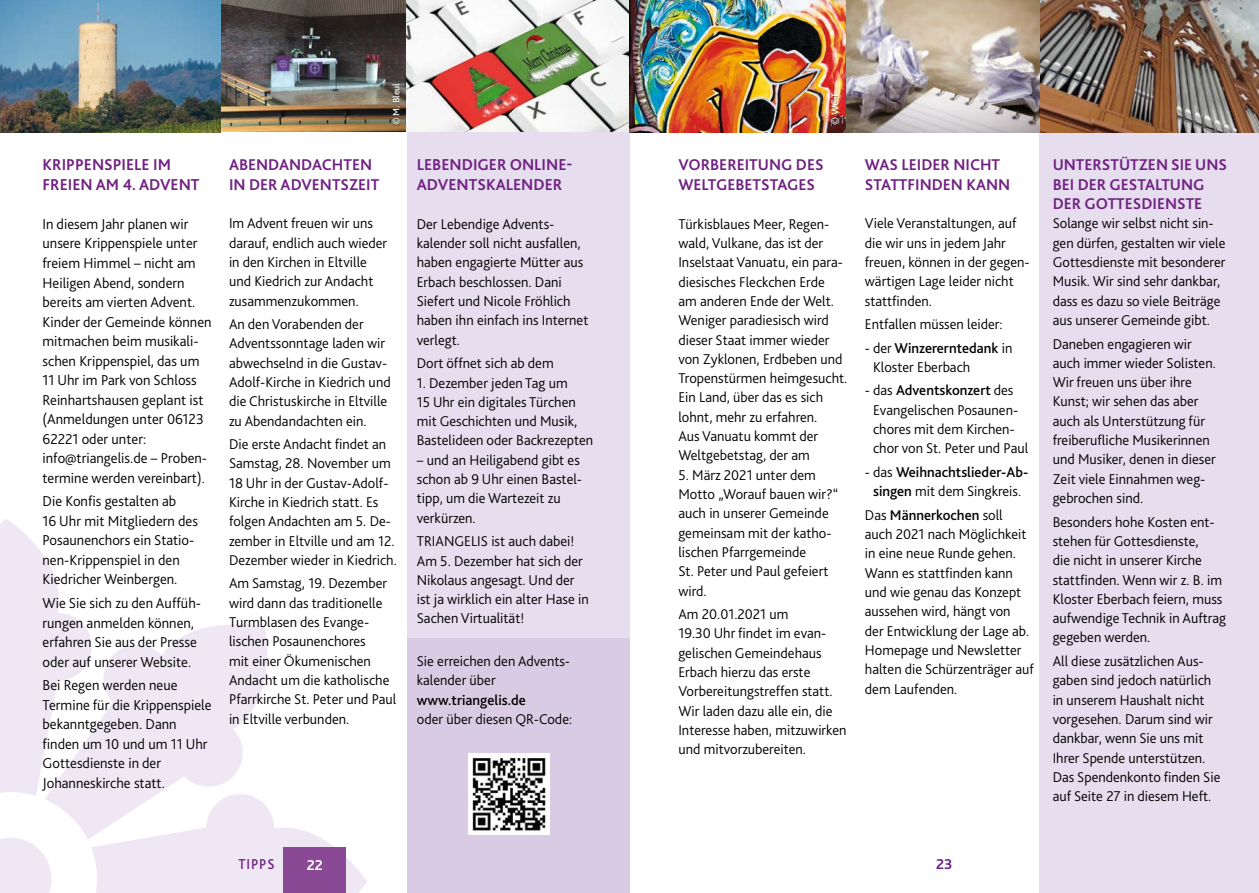
<style>
.page{position:relative;width:1259px;height:893px;background:#fff}
.page>*{position:absolute;margin:0;border:0;box-sizing:border-box;transform-origin:0 0}
.t1{font:700 16.5px/19.5px "Bliss 2";color:#702281}
.t2{font:700 16.35px/19.4px "Bliss 2";color:#702281}
.t3{font:300 15px/19.5px "Bliss 2";color:#000}
.t4{font:500 15px "Bliss 2";letter-spacing:.06em;color:#702281;scale:.92 1}
.t5{font:700 15px "Bliss 2";color:#fff}
.t6{font:700 15px "Bliss 2";color:#702281}
.t7{font:300 14.85px/19.4px "Bliss 2";color:#000}
.t8{font:500 14.85px/19.4px "Bliss 2";color:#000;text-align:center}
.t9{font:500 10.5px "Bliss 2";color:#fff}
.t10{font:500 9.75px "Bliss 2";color:#fff}
.s1{font-weight:500}
.s2{font-weight:300}
</style>
<div class="page">
<div style="left:407px;top:0;width:222px;height:893px;background:#e6ddee"></div>
<div style="left:407px;top:639px;width:222px;height:254px;background:#dacbe4"></div>
<div style="left:1040px;top:0;width:219px;height:893px;background:#e6ddee"></div>
<svg style="left:0;top:519px;width:367px;height:374px"></svg>
<img style="left:220px;top:0;width:187px;height:132px">
<img style="left:407px;top:0;width:222px;height:132px">
<img style="left:0;top:0;width:220px;height:132px">
<div style="left:391px;top:81px;width:9px;height:45px;background:#000;opacity:.5"></div>
<div style="left:283px;top:847px;width:63px;height:46px;background:#8a4995"></div>
<img style="left:629px;top:0;width:217px;height:132px">
<img style="left:1040px;top:0;width:219px;height:132px">
<img style="left:846px;top:0;width:194px;height:132px">
<div style="left:830px;top:92px;width:9px;height:34px;background:#000;opacity:.5"></div>
<img style="left:468px;top:753px;width:81px;height:81px">
<p class="t1" style="left:43px;top:155px;width:158px">KRIPPENSPIELE IM<br>FREIEN AM 4. ADVENT</p>
<p class="t3" style="left:43px;top:214px;width:171px">In diesem Jahr planen wir unsere Krippenspiele unter freiem Himmel – nicht am<br>Heiligen Abend, sondern bereits am vierten Advent.<br>Kinder der Gemeinde können mitmachen beim musikali&shy;schen Krippenspiel, das um<br>11 Uhr im Park von Schloss<br>Reinhartshausen geplant ist (Anmeldungen unter 06123<br>62221 oder unter: info@triangelis.de – Proben&shy;termine werden vereinbart).</p>
<p class="t3" style="left:43px;top:491px;width:157px">Die Konfis gestalten ab<br>16 Uhr mit Mitgliedern des<br>Posaunenchors ein Statio&shy;nen-Krippenspiel in den<br>Kiedricher Weinbergen.</p>
<p class="t3" style="left:43px;top:593px;width:160px">Wie Sie sich zu den Auffüh&shy;rungen anmelden können, erfahren Sie aus der Presse oder auf unserer Website.</p>
<p class="t3" style="left:43px;top:675px;width:171px">Bei Regen werden neue<br>Termine für die Krippenspiele bekanntgegeben. Dann finden um 10 und um 11 Uhr<br>Gottesdienste in der<br>Johanneskirche statt.</p>
<p class="t10" style="left:390px;top:125px;width:44px;rotate:-90deg">© M. Bleul</p>
<p class="t2" style="left:229px;top:155px;width:152px">ABENDANDACHTEN<br>IN DER ADVENTSZEIT</p>
<p class="t7" style="left:229px;top:213px;width:160px">Im Advent freuen wir uns darauf, endlich auch wieder in den Kirchen in Eltville und Kiedrich zur Andacht zusammenzukommen.</p>
<p class="t7" style="left:229px;top:314px;width:163px">An den Vorabenden der<br>Adventssonntage laden wir abwechselnd in die Gustav-<br>Adolf-Kirche in Kiedrich und die Christuskirche in Eltville zu Abendandachten ein.</p>
<p class="t7" style="left:229px;top:434px;width:169px">Die erste Andacht findet an<br>Samstag, 28. November um<br>18 Uhr in der Gustav-Adolf-<br>Kirche in Kiedrich statt. Es folgen Andachten am 5. De&shy;zember in Eltville und am 12.<br>Dezember wieder in Kiedrich.</p>
<p class="t7" style="left:229px;top:573px;width:169px">Am Samstag, 19. Dezember wird dann das traditionelle<br>Turmblasen des Evange&shy;lischen Posaunenchores<br>mit einer Ökumenischen<br>Andacht um die katholische<br>Pfarrkirche St. Peter und Paul in Eltville verbunden.</p>
<p class="t1" style="left:417px;top:155px;width:157px">LEBENDIGER ONLINE-<br>ADVENTSKALENDER</p>
<p class="t7" style="left:417px;top:214px;width:173px">Der Lebendige Advents&shy;kalender soll nicht ausfallen, haben engagierte Mütter aus<br>Erbach beschlossen. Dani<br>Siefert und Nicole Fröhlich haben ihn einfach ins Internet verlegt.</p>
<p class="t7" style="left:417px;top:353px;width:138px">Dort öffnet sich ab dem</p>
<p class="t7" style="left:417px;top:373px;width:178px">1. Dezember jeden Tag um<br>15 Uhr ein digitales Türchen mit Geschichten und Musik,<br>Bastelideen oder Backrezepten</p>
<p class="t7" style="left:417px;top:450px;width:167px">– und an Heiligabend gibt es schon ab 9 Uhr einen Bastel&shy;tipp, um die Wartezeit zu verkürzen.</p>
<p class="t7" style="left:417px;top:531px;width:173px">TRIANGELIS ist auch dabei!<br>Am 5. Dezember hat sich der<br>Nikolaus angesagt. Und der ist ja wirklich ein alter Hase in<br>Sachen Virtualität!</p>
<p class="t7" style="left:417px;top:651px;width:153px">Sie erreichen den Advents&shy;kalender über</p>
<p class="t8" style="left:417px;top:690px;width:110px">www.triangelis.de</p>
<p class="t7" style="left:417px;top:709px;width:157px">oder über diesen QR-Code:</p>
<p class="t9" style="left:828px;top:125px;width:34px;rotate:-90deg">© WGT</p>
<p class="t2" style="left:678px;top:155px;width:147px">VORBEREITUNG DES<br>WELTGEBETSTAGES</p>
<p class="t7" style="left:678px;top:214px;width:170px">Türkisblaues Meer, Regen&shy;wald, Vulkane, das ist der<br>Inselstaat Vanuatu, ein para&shy;diesisches Fleckchen Erde<br>am anderen Ende der Welt.<br>Weniger paradiesisch wird dieser Staat immer wieder von Zyklonen, Erdbeben und<br>Tropenstürmen heimgesucht.<br>Ein Land, über das es sich lohnt, mehr zu erfahren.<br>Aus Vanuatu kommt der<br>Weltgebetstag, der am</p>
<p class="t7" style="left:678px;top:465px;width:161px">5. März 2021 unter dem<br>Motto „Worauf bauen wir?“ auch in unserer Gemeinde gemeinsam mit der katho&shy;lischen Pfarrgemeinde<br>St. Peter und Paul gefeiert wird.</p>
<p class="t7" style="left:678px;top:604px;width:170px">Am 20.01.2021 um<br>19.30 Uhr findet im evan&shy;gelischen Gemeindehaus<br>Erbach hierzu das erste<br>Vorbereitungstreffen statt.<br>Wir laden dazu alle ein, die<br>Interesse haben, mitzuwirken und mitvorzubereiten.</p>
<p class="t2" style="left:865px;top:155px;width:147px">WAS LEIDER NICHT<br>STATTFINDEN KANN</p>
<p class="t7" style="left:865px;top:213px;width:166px">Viele Veranstaltungen, auf die wir uns in jedem Jahr freuen, können in der gegen&shy;wärtigen Lage leider nicht stattfinden.</p>
<p class="t7" style="left:865px;top:314px;width:139px">Entfallen müssen leider:</p>
<p class="t7" style="left:873px;top:338px;width:141px;text-indent:-8px">- der <span class="s1">Winzererntedank</span> in<br>Kloster Eberbach</p>
<p class="t7" style="left:873px;top:380px;width:157px;text-indent:-8px">- das <span class="s1">Adventskonzert</span> des<br>Evangelischen Posaunen&shy;chores mit dem Kirchen&shy;chor von St. Peter und Paul</p>
<p class="t8" style="left:865px;top:462px;width:165px"><span class="s2">- das</span> Weihnachtslieder-Ab&shy;singen <span class="s2">mit dem Singkreis.</span></p>
<p class="t7" style="left:865px;top:505px;width:170px">Das <span class="s1">Männerkochen</span> soll auch 2021 nach Möglichkeit in eine neue Runde gehen.<br>Wann es stattfinden kann und wie genau das Konzept aussehen wird, hängt von<br>der Entwicklung der Lage ab.<br>Homepage und Newsletter halten die Schürzenträger auf dem Laufenden.</p>
<p class="t2" style="left:1052px;top:155px;width:176px">UNTERSTÜTZEN SIE UNS<br>BEI DER GESTALTUNG<br>DER GOTTESDIENSTE</p>
<p class="t7" style="left:1052px;top:213px;width:174px">Solange wir selbst nicht sin&shy;gen dürfen, gestalten wir viele<br>Gottesdienste mit besonderer<br>Musik. Wir sind sehr dankbar, dass es dazu so viele Beiträge aus unserer Gemeinde gibt.</p>
<p class="t7" style="left:1052px;top:334px;width:165px">Daneben engagieren wir auch immer wieder Solisten.<br>Wir freuen uns über ihre<br>Kunst; wir sehen das aber auch als Unterstützung für freiberufliche Musikerinnen und Musiker, denen in dieser<br>Zeit viele Einnahmen weg&shy;gebrochen sind.</p>
<p class="t7" style="left:1052px;top:512px;width:175px">Besonders hohe Kosten ent&shy;stehen für Gottesdienste,<br>die nicht in unserer Kirche stattfinden. Wenn wir z. B. im<br>Kloster Eberbach feiern, muss aufwendige Technik in Auftrag gegeben werden.</p>
<p class="t7" style="left:1052px;top:651px;width:169px">All diese zusätzlichen Aus&shy;gaben sind jedoch natürlich in unserem Haushalt nicht vorgesehen. Darum sind wir dankbar, wenn Sie uns mit<br>Ihrer Spende unterstützen.<br>Das Spendenkonto finden Sie auf Seite 27 in diesem Heft.</p>
<p class="t4" style="left:238px;top:855px;width:41px">TIPPS</p>
<p class="t5" style="left:308px;top:853px;width:16px">17</p>
<p class="t6" style="left:936px;top:855px;width:18px">23</p>
<p class="t5" style="left:307px;top:855px;width:18px">22</p>
</div>
